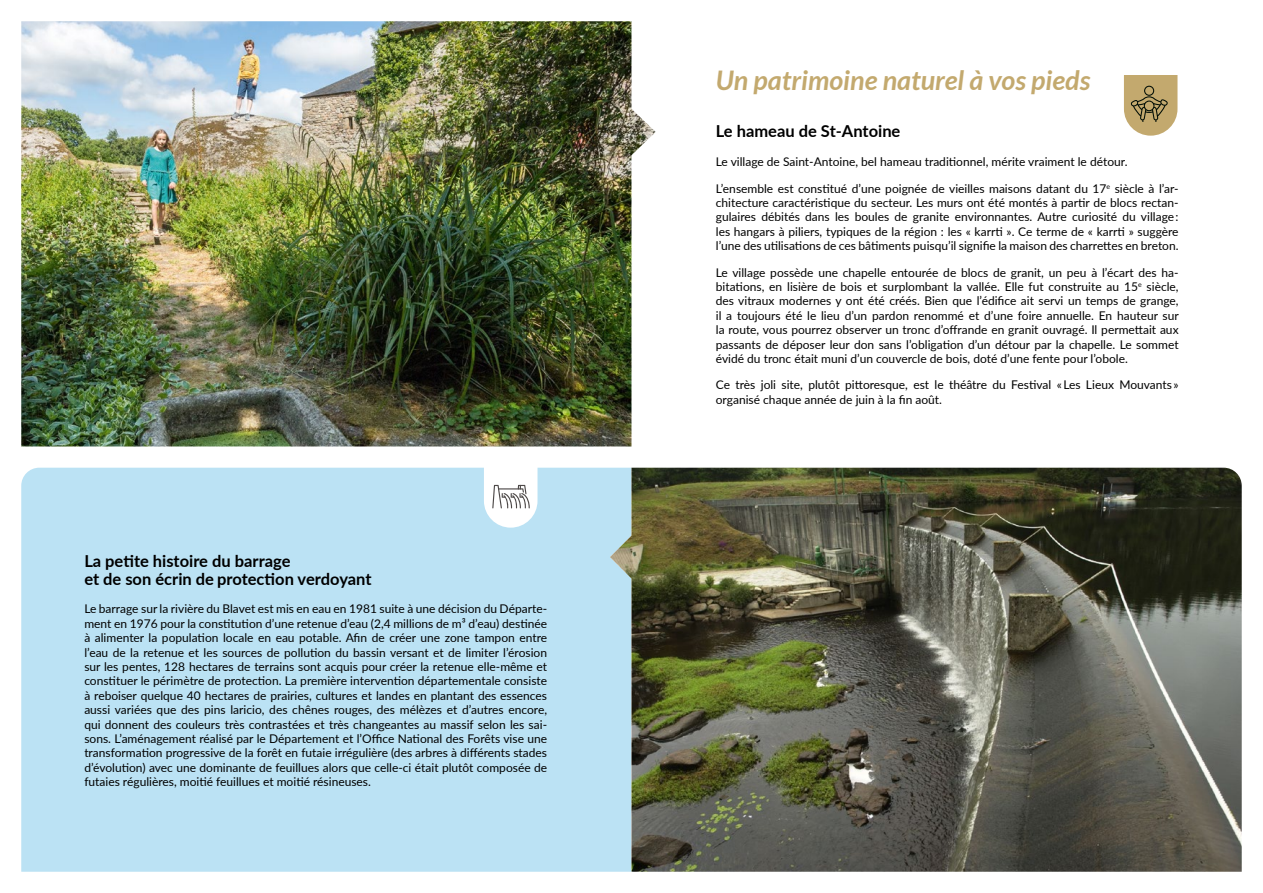
<style>
.page{position:relative;width:1263px;height:893px;background:#fff}
.page>*{position:absolute;margin:0;border:0;box-sizing:border-box;transform-origin:0 0}
.t1{font:italic 700 27px "Lato";color:#c3a96e}
.t2{font:700 16.5px/18px "Lato";color:#000}
.t3{font:12px/14.4px "Lato";color:#000;text-align:justify}
</style>
<div class="page">
<div style="left:21px;top:468px;width:589px;height:404px;background:#bbe2f4"></div>
<img style="left:21px;top:21px;width:635px;height:425px">
<img style="left:610px;top:468px;width:632px;height:404px">
<svg style="left:1124px;top:76px;width:53px;height:60px;background:#b9a574"></svg>
<svg style="left:484px;top:468px;width:53px;height:60px"></svg>
<h2 class="t2" style="left:84px;top:551px;width:289px">La petite histoire du barrage<br>et de son écrin de protection verdoyant</h2>
<p class="t3" style="left:84px;top:601px;width:464px">Le barrage sur la rivière du Blavet est mis en eau en 1981 suite à une décision du Départe&shy;ment en 1976 pour la constitution d’une retenue d’eau (2,4 millions de m³ d’eau) destinée à alimenter la population locale en eau potable. Afin de créer une zone tampon entre l’eau de la retenue et les sources de pollution du bassin versant et de limiter l’érosion sur les pentes, 128 hectares de terrains sont acquis pour créer la retenue elle-même et constituer le périmètre de protection. La première intervention départementale consiste à reboiser quelque 40 hectares de prairies, cultures et landes en plantant des essences aussi variées que des pins laricio, des chênes rouges, des mélèzes et d’autres encore, qui donnent des couleurs très contrastées et très changeantes au massif selon les sai&shy;sons. L’aménagement réalisé par le Département et l’Office National des Forêts vise une transformation progressive de la forêt en futaie irrégulière (des arbres à différents stades d’évolution) avec une dominante de feuillues alors que celle-ci était plutôt composée de futaies régulières, moitié feuillues et moitié résineuses.</p>
<h1 class="t1" style="left:716px;top:65px;width:376px">Un patrimoine naturel à vos pieds</h1>
<h2 class="t2" style="left:716px;top:122px;width:186px">Le hameau de St-Antoine</h2>
<p class="t3" style="left:716px;top:154px;width:413px">Le village de Saint-Antoine, bel hameau traditionnel, mérite vraiment le détour.</p>
<p class="t3" style="left:716px;top:181px;width:464px">L’ensemble est constitué d’une poignée de vieilles maisons datant du 17<sup>e</sup> siècle à l’ar&shy;chitecture caractéristique du secteur. Les murs ont été montés à partir de blocs rectan&shy;gulaires débités dans les boules de granite environnantes. Autre curiosité du village : les hangars à piliers, typiques de la région : les « karrti ». Ce terme de « karrti » suggère l’une des utilisations de ces bâtiments puisqu’il signifie la maison des charrettes en breton.</p>
<p class="t3" style="left:716px;top:265px;width:465px">Le village possède une chapelle entourée de blocs de granit, un peu à l’écart des ha&shy;bitations, en lisière de bois et surplombant la vallée. Elle fut construite au 15<sup>e</sup> siècle, des vitraux modernes y ont été créés. Bien que l’édifice ait servi un temps de grange, il a toujours été le lieu d’un pardon renommé et d’une foire annuelle. En hauteur sur la route, vous pourrez observer un tronc d’offrande en granit ouvragé. Il permettait aux passants de déposer leur don sans l’obligation d’un détour par la chapelle. Le sommet évidé du tronc était muni d’un couvercle de bois, doté d’une fente pour l’obole.</p>
<p class="t3" style="left:716px;top:377px;width:464px">Ce très joli site, plutôt pittoresque, est le théâtre du Festival « Les Lieux Mouvants » organisé chaque année de juin à la fin août.</p>
</div>
